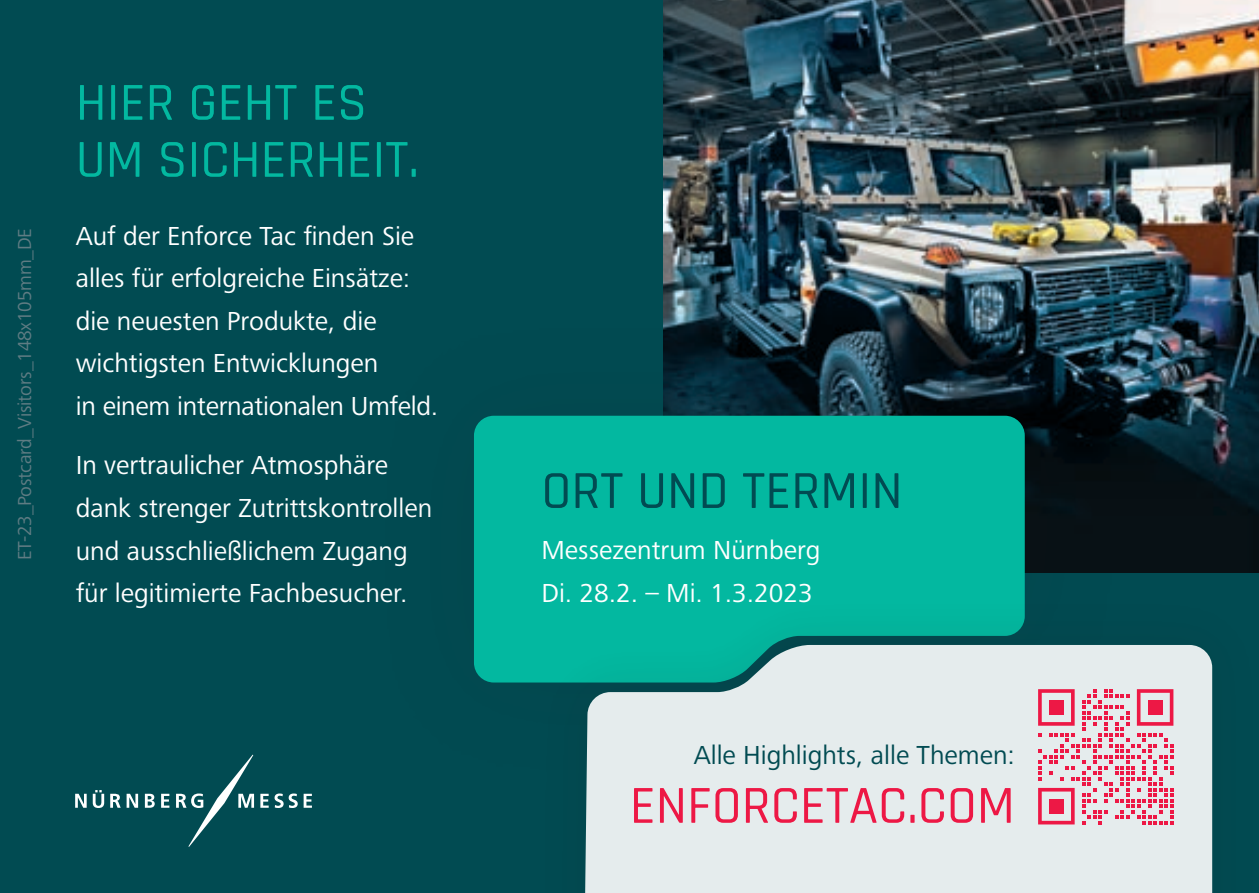
<style>
.page{position:relative;width:1259px;height:893px;background:#014b52}
.page>*{position:absolute;margin:0;border:0;box-sizing:border-box;transform-origin:0 0}
.t1{font:500 54px/57px "Rajdhani";color:#03b8a0}
.t2{font:500 54px "Rajdhani";color:#ed1845}
.t3{font:500 54px "Rajdhani";color:#014b52}
.t4{font:27px/42.6px "Frutiger Next LTW1 G";color:#fff}
.t5{font:27px "Frutiger Next LTW1 G";color:#014b52}
.t6{font:19.5px "Frutiger Next LTW1 G";letter-spacing:-.01em;color:#5f7c83}
</style>
<div class="page">
<img style="left:663px;top:0;width:596px;height:572px">
<svg style="left:75px;top:794px;width:12px;height:14px"></svg>
<svg style="left:93px;top:790px;width:11px;height:18px"></svg>
<svg style="left:110px;top:794px;width:11px;height:14px"></svg>
<svg style="left:127px;top:794px;width:11px;height:14px"></svg>
<svg style="left:145px;top:794px;width:10px;height:14px"></svg>
<svg style="left:161px;top:794px;width:8px;height:14px"></svg>
<svg style="left:176px;top:755px;width:78px;height:92px"></svg>
<svg style="left:260px;top:793px;width:38px;height:15px"></svg>
<svg style="left:304px;top:794px;width:8px;height:14px"></svg>
<div style="left:361px;top:303px;width:776px;height:492px;background:#231f20;opacity:.1"></div>
<div style="left:474px;top:416px;width:550px;height:266px;background:#03b8a0"></div>
<div style="left:529px;top:588px;width:730px;height:305px;background:#231f20;opacity:.1"></div>
<div style="left:584px;top:645px;width:628px;height:248px;background:#e5eced"></div>
<svg style="left:1038px;top:689px;width:135px;height:135px;background:#e7a7b6"></svg>
<p class="t6" style="left:13px;top:560px;width:333px;rotate:-90deg">ET-23_Postcard_Visitors_148x105mm_DE</p>
<h1 class="t1" style="left:76px;top:76px;width:345px">HIER GEHT ES<br>UM SICHERHEIT.</h1>
<p class="t4" style="left:76px;top:215px;width:364px">Auf der Enforce Tac finden Sie alles für erfolgreiche Einsätze: die neuesten Produkte, die wichtigsten Entwicklungen<br>in einem internationalen Umfeld.</p>
<p class="t4" style="left:76px;top:445px;width:358px">In vertraulicher Atmosphäre dank strenger Zutrittskontrollen und ausschließlichem Zugang für legitimierte Fachbesucher.</p>
<h1 class="t3" style="left:541px;top:459px;width:363px">ORT UND TERMIN</h1>
<p class="t4" style="left:541px;top:529px;width:280px">Messezentrum Nürnberg<br>Di. 28.2. – Mi. 1.3.2023</p>
<p class="t5" style="left:693px;top:739px;width:323px">Alle Highlights, alle Themen:</p>
<h1 class="t2" style="left:630px;top:774px;width:387px">ENFORCETAC.COM</h1>
</div>
